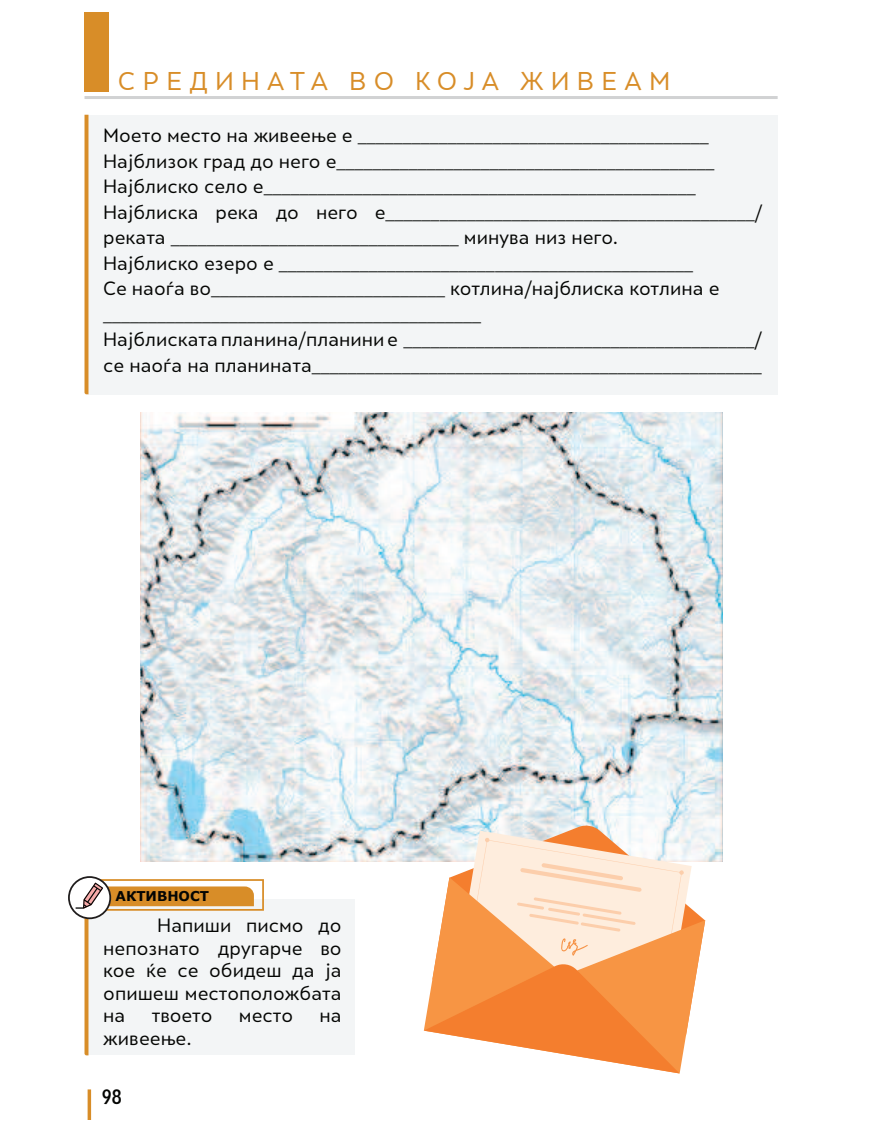
<style>
.page{position:relative;width:876px;height:1132px;background:#fff}
.page>*{position:absolute;margin:0;border:0;box-sizing:border-box;transform-origin:0 0}
.t1{font:24px "Skola Sans Offc";letter-spacing:.3em;color:#d88d28}
.t2{font:500 19.5px "Skola Sans Cn";color:#040503}
.t3{font:18px/25.5px "Skola Sans";color:#040503}
.t4{font:700 13.5px "Verdana";color:#040503}
</style>
<div class="page">
<hr style="left:85px;top:96px;width:693px;height:3px;background:#d1d2d3">
<div style="left:85px;top:13px;width:24px;height:79px;background:#d88d28"></div>
<svg style="left:88px;top:1089px;width:3px;height:29px"></svg>
<div style="left:88px;top:115px;width:690px;height:279px;background:#f3f5f6"></div>
<svg style="left:85px;top:115px;width:3px;height:279px"></svg>
<img style="left:140px;top:412px;width:582px;height:449px">
<div style="left:88px;top:899px;width:266px;height:155px;background:#f3f5f6"></div>
<svg style="left:432px;top:824px;width:273px;height:38px"></svg>
<svg style="left:449px;top:830px;width:243px;height:47px"></svg>
<svg style="left:684px;top:877px;width:21px;height:170px"></svg>
<svg style="left:424px;top:837px;width:260px;height:236px"></svg>
<div style="left:87px;top:878px;width:177px;height:32px;border:2px solid #d88d28"></div>
<svg style="left:69px;top:876px;width:42px;height:42px"></svg>
<div style="left:68px;top:875px;width:43px;height:43px;border:2px solid #201d1d;border-radius:50%"></div>
<svg style="left:76px;top:882px;width:178px;height:172px"></svg>
<h1 class="t1" style="left:118px;top:66px;width:554px">СРЕДИНАТА ВО КОЈА ЖИВЕАМ</h1>
<p class="t3" style="left:103px;top:124px;width:661px">Моето место на живеење е _______________________________________ Најблизок град до него е__________________________________________ Најблиско село е________________________________________________ Најблиска река до него е_________________________________________/ реката ________________________________ минува низ него.<br>Најблиско езеро е ______________________________________________<br>Се наоѓа во__________________________ котлина/најблиска котлина е __________________________________________<br>Најблиската планина/планини е _______________________________________/ се наоѓа на планината__________________________________________________</p>
<p class="t4" style="left:116px;top:886px;width:95px">АКТИВНОСТ</p>
<p class="t3" style="left:103px;top:915px;width:240px;line-height:22.5px;text-align:justify;text-indent:54px">Напиши писмо до непознато другарче во кое ќе се обидеш да ја опишеш местоположбата на</p>
<p class="t3" style="left:152px;top:1003px;width:62px">твоето</p>
<p class="t3" style="left:239px;top:1003px;width:56px">место</p>
<p class="t3" style="left:319px;top:1003px;width:24px">на</p>
<p class="t3" style="left:103px;top:1026px;width:90px">живеење.</p>
<p class="t2" style="left:102px;top:1085px;width:21px">98</p>
</div>
